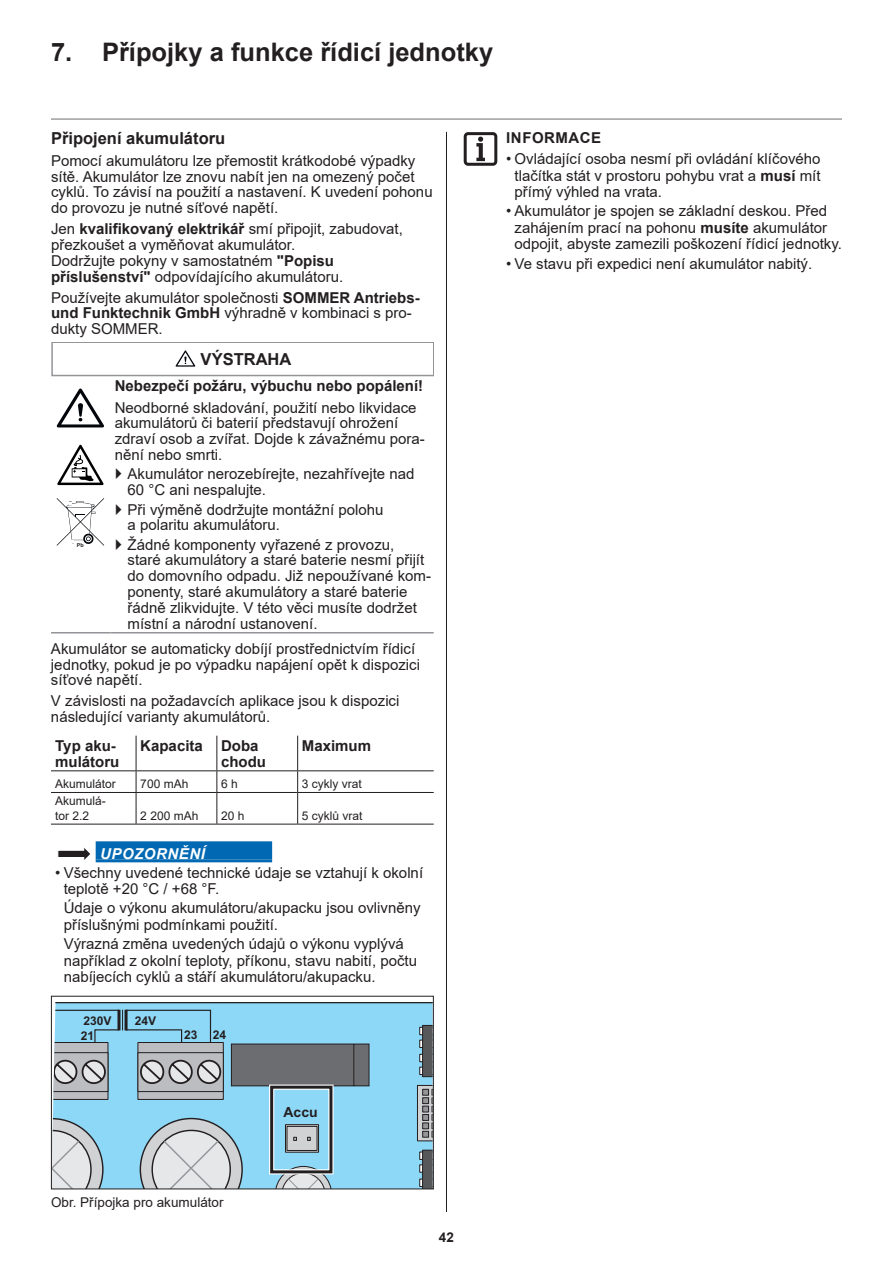
<style>
.page{position:relative;width:893px;height:1263px;background:#fff}
.page>*{position:absolute;margin:0;border:0;box-sizing:border-box;transform-origin:0 0}
.t1{font:700 25.5px "Arial";color:#231f20}
.t2{font:700 16.5px "Arial";color:#231f20}
.t3{font:15px/15.8px "Arial";color:#231f20}
.t4{font:700 15px/15.8px "Arial";color:#231f20}
.t5{font:italic 700 15px "Arial";letter-spacing:.035em;color:#fff}
.t6{font:700 15px "Arial";letter-spacing:.035em;color:#231f20}
.t7{font:700 13.95px "Arial";color:#231f20}
.t8{font:13.5px "Arial";color:#231f20}
.t9{font:700 13.5px "Arial";color:#231f20}
.t10{font:12px/14.4px "Arial";color:#231f20}
.t11{font:700 12px "Arial";letter-spacing:.005em;color:#231f20}
.t12{font:700 5.4px "Arial";color:#231f20}
.s1{font-weight:700}
</style>
<div class="page">
<hr style="left:51px;top:118px;width:791px;height:2px;background:#8d8f90">
<hr style="left:446px;top:132px;width:1px;height:1080px;background:#231f20">
<hr style="left:51px;top:632px;width:60px;height:1px;background:#939598">
<hr style="left:111px;top:632px;width:323px;height:1px;background:#939598">
<div style="left:51px;top:342px;width:383px;height:34px;border:2px solid #939598"></div>
<hr style="left:51px;top:792px;width:85px;height:1px;background:#231f20">
<hr style="left:136px;top:792px;width:81px;height:1px;background:#231f20">
<hr style="left:217px;top:792px;width:81px;height:1px;background:#231f20">
<hr style="left:298px;top:792px;width:136px;height:1px;background:#231f20">
<hr style="left:51px;top:824px;width:85px;height:1px;background:#231f20">
<hr style="left:136px;top:824px;width:81px;height:1px;background:#231f20">
<hr style="left:217px;top:824px;width:81px;height:1px;background:#231f20">
<hr style="left:298px;top:824px;width:136px;height:1px;background:#231f20">
<svg style="left:136px;top:771px;width:1px;height:21px"></svg>
<hr style="left:136px;top:793px;width:1px;height:31px;background:#231f20">
<svg style="left:216px;top:771px;width:1px;height:21px"></svg>
<hr style="left:216px;top:793px;width:1px;height:31px;background:#231f20">
<hr style="left:216px;top:736px;width:1px;height:34px;background:#231f20">
<hr style="left:136px;top:736px;width:1px;height:34px;background:#231f20">
<hr style="left:51px;top:770px;width:85px;height:1px;background:#231f20">
<hr style="left:136px;top:770px;width:81px;height:1px;background:#231f20">
<hr style="left:217px;top:770px;width:81px;height:1px;background:#231f20">
<hr style="left:298px;top:770px;width:136px;height:1px;background:#231f20">
<hr style="left:297px;top:736px;width:1px;height:34px;background:#231f20">
<svg style="left:297px;top:771px;width:1px;height:21px"></svg>
<hr style="left:297px;top:793px;width:1px;height:31px;background:#231f20">
<svg style="left:57px;top:848px;width:33px;height:12px"></svg>
<div style="left:96px;top:841px;width:176px;height:18px;background:#0168b3"></div>
<hr style="left:96px;top:859px;width:176px;height:3px;background:#0168b3">
<div style="left:53px;top:1002px;width:379px;height:185px;background:#8dd7f7"></div>
<svg style="left:417px;top:1085px;width:15px;height:56px"></svg>
<div style="left:422px;top:1089px;width:7px;height:6px;border:1px solid #231f20"></div>
<svg style="left:53px;top:1118px;width:51px;height:69px;background:#c0ced5"></svg>
<svg style="left:140px;top:1118px;width:103px;height:69px;background:#c2ced5"></svg>
<svg style="left:275px;top:1166px;width:57px;height:21px"></svg>
<svg style="left:222px;top:1052px;width:2px;height:40px"></svg>
<svg style="left:53px;top:1009px;width:169px;height:91px;background:#98b8c7"></svg>
<svg style="left:231px;top:1043px;width:139px;height:44px;background:#686b6e"></svg>
<svg style="left:419px;top:1150px;width:13px;height:37px"></svg>
<svg style="left:419px;top:1025px;width:13px;height:52px"></svg>
<svg style="left:285px;top:1124px;width:34px;height:28px"></svg>
<div style="left:269px;top:1084px;width:65px;height:90px;border:5px solid #fff"></div>
<div style="left:270px;top:1086px;width:62px;height:87px;border:3px solid #231f20"></div>
<div style="left:51px;top:996px;width:383px;height:193px;border:1px solid #231f20"></div>
<svg style="left:176px;top:350px;width:19px;height:17px"></svg>
<svg style="left:57px;top:389px;width:47px;height:38px"></svg>
<svg style="left:57px;top:445px;width:47px;height:40px"></svg>
<svg style="left:57px;top:498px;width:47px;height:47px"></svg>
<div style="left:464px;top:132px;width:33px;height:34px;border:3px solid #231f20;border-radius:3px"></div>
<svg style="left:476px;top:137px;width:9px;height:24px"></svg>
<h1 class="t1" style="left:51px;top:34px;width:444px">7. Přípojky a funkce řídicí jednotky</h1>
<p class="t2" style="left:51px;top:126px;width:176px">Připojení akumulátoru</p>
<p class="t3" style="left:51px;top:153px;width:383px">Pomocí akumulátoru lze přemostit krátkodobé výpadky sítě. Akumulátor lze znovu nabít jen na omezený počet cyklů. To závisí na použití a nastavení. K uvedení pohonu do provozu je nutné síťové napětí.</p>
<p class="t3" style="left:51px;top:221px;width:353px">Jen <span class="s1">kvalifikovaný elektrikář</span> smí připojit, zabudovat, přezkoušet a vyměňovat akumulátor.<br>Dodržujte pokyny v samostatném <span class="s1">"Popisu příslušenství"</span> odpovídajícího akumulátoru.</p>
<p class="t3" style="left:51px;top:289px;width:370px">Používejte akumulátor společnosti <span class="s1">SOMMER Antriebs&shy;und Funktechnik GmbH</span> výhradně v kombinaci s pro&shy;dukty SOMMER.</p>
<p class="t2" style="left:201px;top:347px;width:92px">VÝSTRAHA</p>
<p class="t4" style="left:115px;top:378px;width:310px">Nebezpečí požáru, výbuchu nebo popálení!</p>
<p class="t3" style="left:115px;top:399px;width:312px">Neodborné skladování, použití nebo likvidace akumulátorů či baterií představují ohrožení zdraví osob a zvířat. Dojde k závažnému pora&shy;nění nebo smrti.</p>
<p class="t3" style="left:128px;top:466px;width:288px">Akumulátor nerozebírejte, nezahřívejte nad<br>60 °C ani nespalujte.</p>
<p class="t3" style="left:128px;top:501px;width:257px">Při výměně dodržujte montážní polohu a polaritu akumulátoru.</p>
<p class="t3" style="left:128px;top:536px;width:305px">Žádné komponenty vyřazené z provozu, staré akumulátory a staré baterie nesmí přijít do domovního odpadu. Již nepoužívané kom&shy;ponenty, staré akumulátory a staré baterie řádně zlikvidujte. V této věci musíte dodržet místní a národní ustanovení.</p>
<p class="t3" style="left:51px;top:641px;width:371px">Akumulátor se automaticky dobíjí prostřednictvím řídicí jednotky, pokud je po výpadku napájení opět k dispozici síťové napětí.</p>
<p class="t3" style="left:51px;top:693px;width:350px">V závislosti na požadavcích aplikace jsou k dispozici následující varianty akumulátorů.</p>
<p class="t4" style="left:55px;top:738px;width:66px">Typ aku&shy;mulátoru</p>
<p class="t4" style="left:221px;top:738px;width:46px;text-indent:-81px">Kapacita Doba chodu</p>
<p class="t4" style="left:302px;top:738px;width:71px">Maximum</p>
<p class="t10" style="left:55px;top:777px;width:62px">Akumulátor</p>
<p class="t10" style="left:140px;top:777px;width:50px">700 mAh</p>
<p class="t10" style="left:221px;top:777px;width:18px">6 h</p>
<p class="t10" style="left:302px;top:777px;width:62px">3 cykly vrat</p>
<p class="t10" style="left:55px;top:794px;width:52px">Akumulá&shy;tor 2.2</p>
<p class="t12" style="left:77px;top:541px;width:8px">Pb</p>
<p class="t10" style="left:140px;top:808px;width:60px">2 200 mAh</p>
<p class="t10" style="left:221px;top:808px;width:25px">20 h</p>
<p class="t10" style="left:302px;top:808px;width:62px">5 cyklů vrat</p>
<p class="t5" style="left:100px;top:844px;width:106px">UPOZORNĚNÍ</p>
<p class="t3" style="left:64px;top:864px;width:361px;line-height:16.5px;text-indent:-9px">• Všechny uvedené technické údaje se vztahují k okolní teplotě +20 °C / +68 °F.</p>
<p class="t3" style="left:64px;top:900px;width:358px;line-height:16.5px">Údaje o výkonu akumulátoru/akupacku jsou ovlivněny příslušnými podmínkami použití.</p>
<p class="t3" style="left:64px;top:936px;width:355px;line-height:16.5px">Výrazná změna uvedených údajů o výkonu vyplývá například z okolní teploty, příkonu, stavu nabití, počtu nabíjecích cyklů a stáří akumulátoru/akupacku.</p>
<p class="t11" style="left:83px;top:1012px;width:30px">230V</p>
<p class="t11" style="left:135px;top:1012px;width:23px">24V</p>
<p class="t11" style="left:81px;top:1027px;width:15px">21</p>
<p class="t11" style="left:184px;top:1027px;width:15px">23</p>
<p class="t11" style="left:213px;top:1027px;width:15px">24</p>
<p class="t6" style="left:506px;top:127px;width:97px">INFORMACE</p>
<p class="t3" style="left:514px;top:150px;width:307px;line-height:16.5px;text-align:justify;text-indent:-9px">• Ovládající osoba nesmí při ovládání klíčového tlačítka stát v prostoru pohybu vrat a <span class="s1">musí</span> mít přímý výhled na vrata.</p>
<p class="t3" style="left:514px;top:203px;width:329px;line-height:16.5px;text-indent:-9px">• Akumulátor je spojen se základní deskou. Před zahájením prací na pohonu <span class="s1">musíte</span> akumulátor odpojit, abyste zamezili poškození řídicí jednotky.</p>
<p class="t3" style="left:506px;top:256px;width:308px">• Ve stavu při expedici není akumulátor nabitý.</p>
<p class="t7" style="left:283px;top:1102px;width:36px">Accu</p>
<p class="t8" style="left:51px;top:1193px;width:174px">Obr. Přípojka pro akumulátor</p>
<p class="t9" style="left:439px;top:1228px;width:17px">42</p>
</div>
